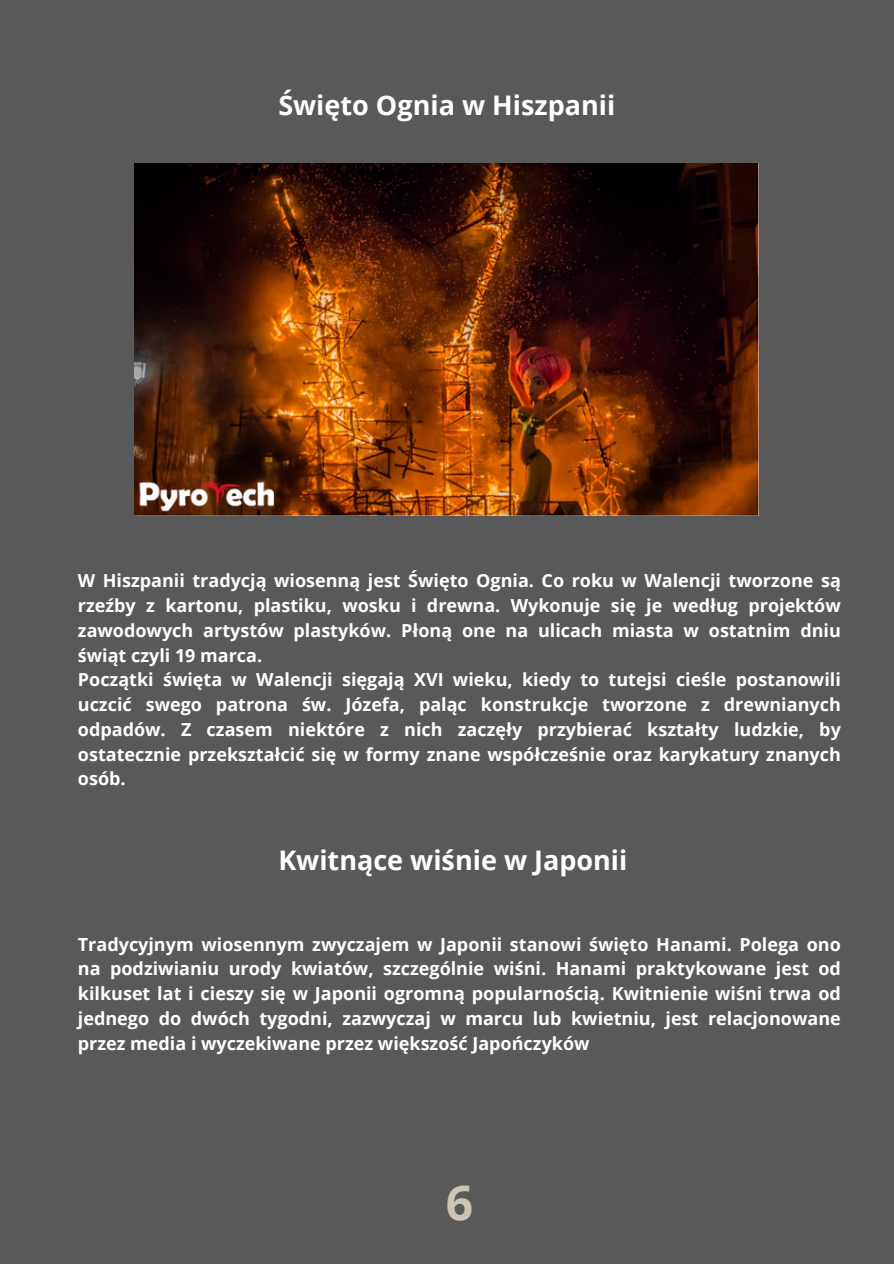
<style>
.page{position:relative;width:894px;height:1264px;background:#fff}
.page>*{position:absolute;margin:0;border:0;box-sizing:border-box;transform-origin:0 0}
.t1{font:700 48px "Open Sans";color:#cdc5b4}
.t2{font:700 27px "Open Sans";color:#fff}
.t3{font:700 18px/24.8px "Open Sans";color:#fff;text-align:justify}
</style>
<div class="page">
<div style="left:0;top:0;width:893px;height:1263px;background:#595959"></div>
<img style="left:135px;top:164px;width:623px;height:351px">
<p class="t2" style="left:278px;top:86px;width:338px">Święto Ognia w Hiszpanii</p>
<p class="t3" style="left:78px;top:568px;width:764px">W Hiszpanii tradycją wiosenną jest Święto Ognia. Co roku w Walencji tworzone są rzeźby z kartonu, plastiku, wosku i drewna. Wykonuje się je według projektów zawodowych artystów plastyków. Płoną one na ulicach miasta w ostatnim dniu świąt czyli 19 marca.</p>
<h1 class="t3" style="left:78px;top:667px;width:764px">Początki święta w Walencji sięgają XVI wieku, kiedy to tutejsi cieśle postanowili uczcić swego patrona św. Józefa, paląc konstrukcje tworzone z drewnianych odpadów. Z czasem niektóre z nich zaczęły przybierać kształty ludzkie, by ostatecznie przekształcić się w formy znane współcześnie oraz karykatury znanych osób.</h1>
<p class="t2" style="left:278px;top:841px;width:350px">Kwitnące wiśnie w Japonii</p>
<p class="t3" style="left:78px;top:931px;width:764px">Tradycyjnym wiosennym zwyczajem w Japonii stanowi święto Hanami. Polega ono na podziwianiu urody kwiatów, szczególnie wiśni. Hanami praktykowane jest od kilkuset lat i cieszy się w Japonii ogromną popularnością. Kwitnienie wiśni trwa od jednego do dwóch tygodni, zazwyczaj w marcu lub kwietniu, jest relacjonowane przez media i wyczekiwane przez większość Japończyków</p>
<p class="t1" style="left:445px;top:1168px;width:29px">6</p>
</div>
